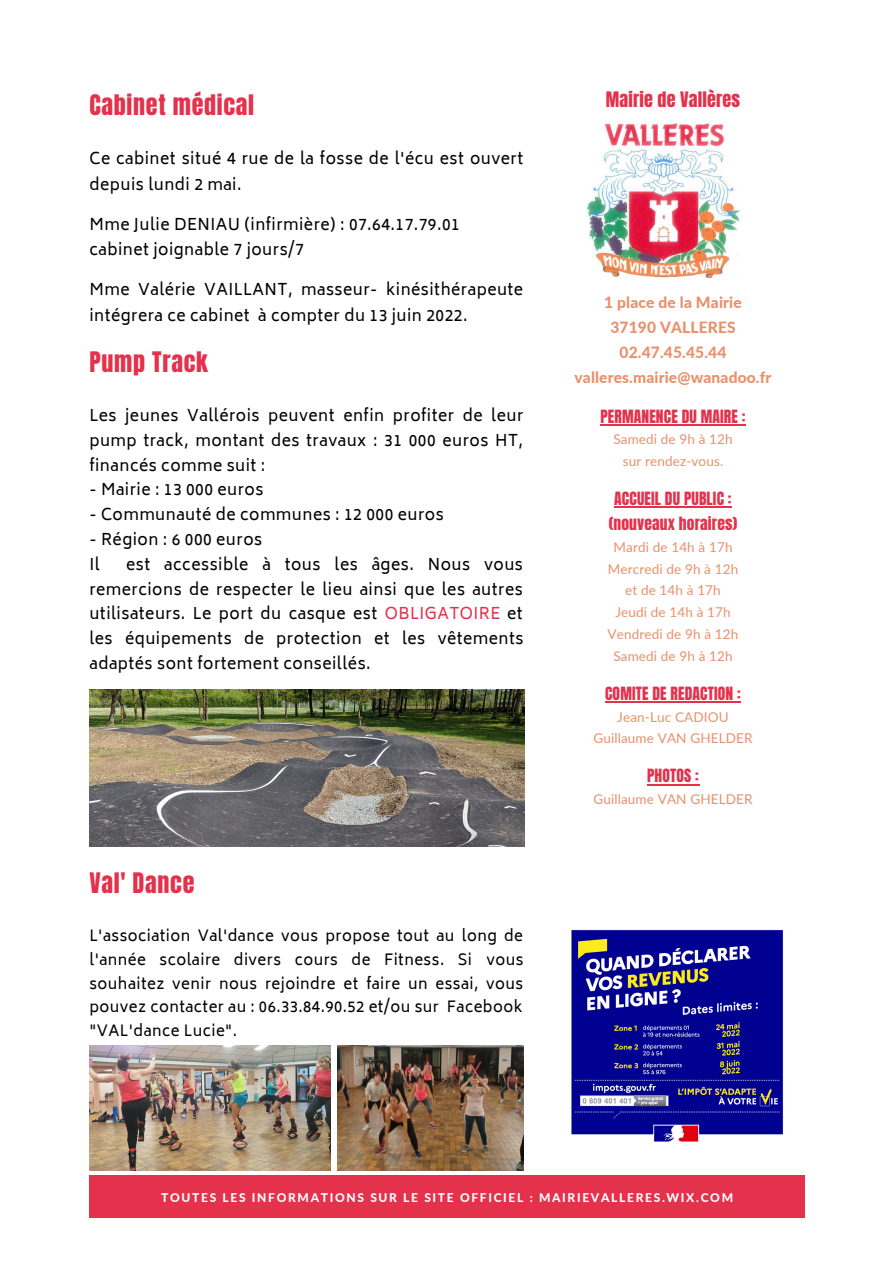
<style>
.page{position:relative;width:894px;height:1264px;background:#fff}
.page>*{position:absolute;margin:0;border:0;box-sizing:border-box;transform-origin:0 0}
.t1{font:24px "Anton";letter-spacing:.03em;color:#e4314c}
.t2{font:18.15px "Anton";letter-spacing:.01em;color:#e4314c}
.t3{font:15.75px/24.8px "Biryani";letter-spacing:.03em;color:#000}
.t4{font:15.6px "Anton";letter-spacing:.01em;color:#e4314c}
.t5{font:800 15.6px "Lato";letter-spacing:.01em;color:#e9906b}
.t6{font:15px/23.7px "Biryani";letter-spacing:.03em;color:#000;text-align:justify}
.t7{font:13.5px "Lato";letter-spacing:.01em;color:#e9906b}
.t8{font:800 12px "Lato";letter-spacing:.14em;color:#fff}
.s1{color:#e4314c}
</style>
<div class="page">
<hr style="left:600px;top:424px;width:145px;height:1px;background:#e4314c">
<hr style="left:614px;top:506px;width:117px;height:2px;background:#e4314c">
<hr style="left:605px;top:701px;width:135px;height:1px;background:#e4314c">
<hr style="left:646px;top:783px;width:53px;height:2px;background:#e4314c">
<div style="left:89px;top:1175px;width:715px;height:42px;background:#e4314c"></div>
<img style="left:586px;top:122px;width:154px;height:155px">
<img style="left:89px;top:689px;width:435px;height:157px">
<img style="left:571px;top:930px;width:212px;height:212px">
<img style="left:89px;top:1045px;width:241px;height:125px">
<img style="left:338px;top:1045px;width:185px;height:125px">
<p class="t1" style="left:89px;top:88px;width:166px">Cabinet médical</p>
<p class="t2" style="left:605px;top:86px;width:136px">Mairie de Vallères</p>
<p class="t3" style="left:89px;top:146px;width:435px;line-height:25.5px">Ce cabinet situé 4 rue de la fosse de l'écu est ouvert depuis lundi 2 mai.</p>
<p class="t3" style="left:89px;top:212px;width:372px">Mme Julie DENIAU (infirmière) : 07.64.17.79.01</p>
<p class="t3" style="left:89px;top:237px;width:216px">cabinet joignable 7 jours/7</p>
<p class="t3" style="left:89px;top:277px;width:435px;line-height:25.5px">Mme Valérie VAILLANT, masseur- kinésithérapeute intégrera ce cabinet à compter du 13 juin 2022.</p>
<p class="t1" style="left:89px;top:344px;width:120px">Pump Track</p>
<p class="t3" style="left:89px;top:403px;width:435px;text-align:justify">Les jeunes Vallérois peuvent enfin profiter de leur pump track, montant des travaux : 31 000 euros HT, financés comme suit :</p>
<p class="t3" style="left:89px;top:477px;width:176px">- Mairie : 13 000 euros</p>
<p class="t3" style="left:89px;top:502px;width:356px">- Communauté de communes : 12 000 euros</p>
<p class="t3" style="left:89px;top:527px;width:174px">- Région : 6 000 euros</p>
<p class="t3" style="left:89px;top:552px;width:12px">Il</p>
<p class="t3" style="left:89px;top:552px;width:435px;text-align:justify;text-indent:37px">est accessible à tous les âges. Nous vous remercions de respecter le lieu ainsi que les autres utilisateurs. Le port du casque est <span class="s1">OBLIGATOIRE</span> et les équipements de protection et les vêtements adaptés sont fortement conseillés.</p>
<p class="t1" style="left:89px;top:865px;width:106px">Val' Dance</p>
<p class="t6" style="left:89px;top:924px;width:435px">L'association Val'dance vous propose tout au long de l'année scolaire divers cours de Fitness. Si vous souhaitez venir nous rejoindre et faire un essai, vous pouvez contacter au : 06.33.84.90.52 et/ou sur Facebook "VAL'dance Lucie".</p>
<p class="t5" style="left:604px;top:293px;width:139px">1 place de la Mairie</p>
<p class="t5" style="left:610px;top:318px;width:127px">37190 VALLERES</p>
<p class="t5" style="left:619px;top:342px;width:108px">02.47.45.45.44</p>
<p class="t5" style="left:574px;top:367px;width:198px">valleres.mairie@wanadoo.fr</p>
<p class="t4" style="left:600px;top:405px;width:147px">PERMANENCE DU MAIRE :</p>
<p class="t7" style="left:613px;top:431px;width:121px">Samedi de 9h à 12h</p>
<p class="t7" style="left:622px;top:453px;width:102px">sur rendez-vous.</p>
<p class="t4" style="left:614px;top:487px;width:119px">ACCUEIL DU PUBLIC :</p>
<p class="t4" style="left:608px;top:512px;width:130px">(nouveaux horaires)</p>
<p class="t7" style="left:613px;top:538px;width:120px">Mardi de 14h à 17h</p>
<p class="t7" style="left:607px;top:560px;width:132px">Mercredi de 9h à 12h</p>
<p class="t7" style="left:625px;top:582px;width:97px">et de 14h à 17h</p>
<p class="t7" style="left:615px;top:604px;width:117px">Jeudi de 14h à 17h</p>
<p class="t7" style="left:607px;top:625px;width:132px">Vendredi de 9h à 12h</p>
<p class="t7" style="left:613px;top:647px;width:121px">Samedi de 9h à 12h</p>
<p class="t4" style="left:605px;top:682px;width:137px">COMITE DE REDACTION :</p>
<p class="t7" style="left:617px;top:708px;width:113px">Jean-Luc CADIOU</p>
<p class="t7" style="left:593px;top:730px;width:161px">Guillaume VAN GHELDER</p>
<p class="t4" style="left:646px;top:764px;width:53px">PHOTOS :</p>
<p class="t7" style="left:593px;top:790px;width:161px">Guillaume VAN GHELDER</p>
<p class="t8" style="left:161px;top:1190px;width:573px">TOUTES LES INFORMATIONS SUR LE SITE OFFICIEL : MAIRIEVALLERES.WIX.COM</p>
</div>
